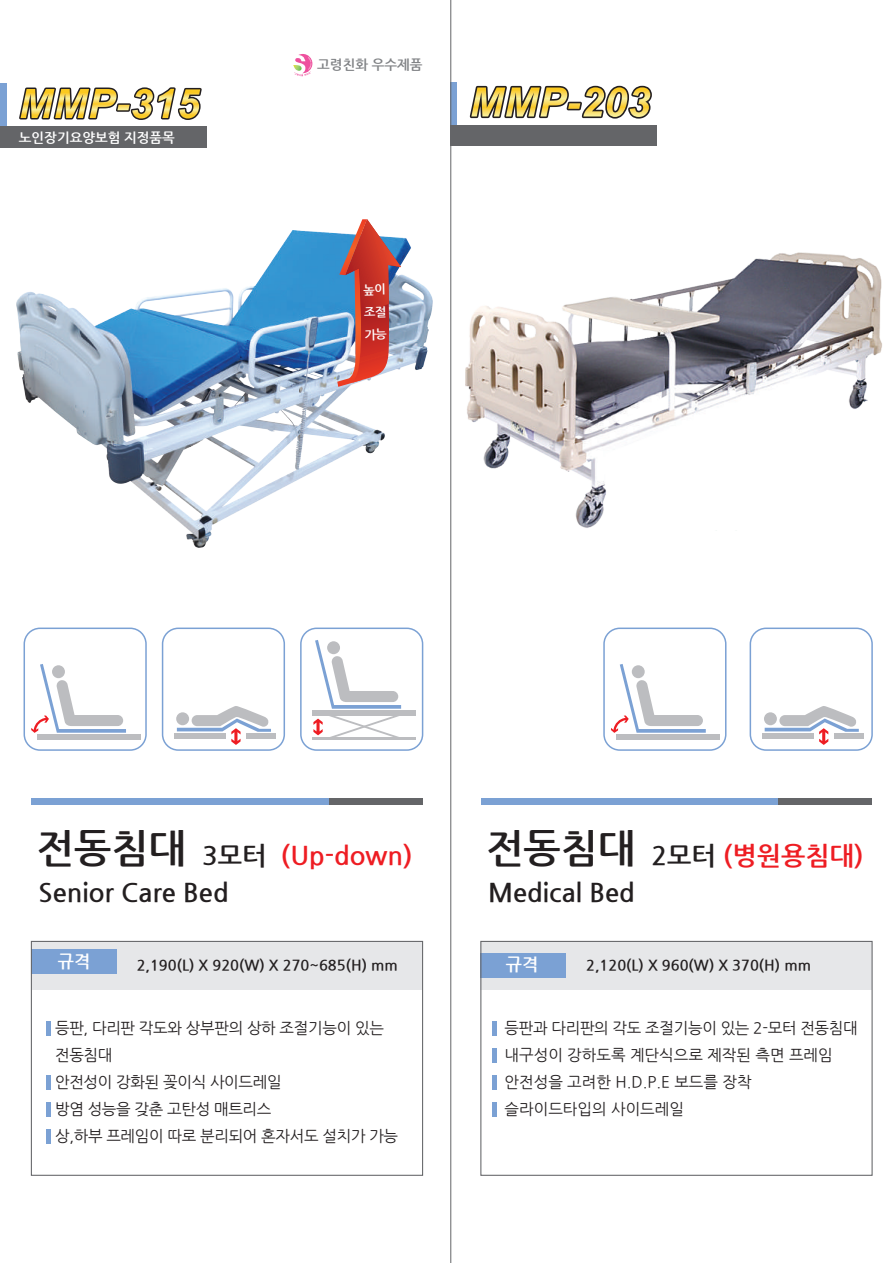
<style>
.page{position:relative;width:893px;height:1263px;background:#fff}
.page>*{position:absolute;margin:0;border:0;box-sizing:border-box;transform-origin:0 0}
.t1{font:700 25.8px "Nanum Gothic";color:#ee1d23}
.t2{font:700 25.8px "Nanum Gothic";color:#231f20}
.t3{font:700 17.25px "Nanum Gothic";color:#fff}
.t4{font:15.6px/27px "Nanum Gothic";letter-spacing:-.02em;color:#231f20}
.t5{font:15.6px/27px "Nanum Gothic";color:#231f20}
.t6{font:700 14.7px "Nanum Gothic";color:#231f20}
.t7{font:700 13.5px "Nanum Gothic";color:#fff}
.t8{font:700 13.5px "Nanum Gothic";color:#808285}
.t9{font:700 12.15px/22.5px "Nanum Gothic";color:#fff;text-align:justify}
.s1{font-size:39.75px;color:#231f20}
.s2{color:#231f20}
</style>
<div class="page">
<hr style="left:47px;top:1021px;width:4px;height:15px;background:#7ba1d4">
<hr style="left:47px;top:1075px;width:4px;height:15px;background:#7ba1d4">
<hr style="left:47px;top:1102px;width:4px;height:15px;background:#7ba1d4">
<hr style="left:47px;top:1129px;width:4px;height:15px;background:#7ba1d4">
<img style="left:466px;top:252px;width:416px;height:276px">
<div style="left:481px;top:941px;width:391px;height:49px;background:#e6e7e9"></div>
<div style="left:0;top:126px;width:206px;height:21px;background:#646568"></div>
<div style="left:451px;top:125px;width:206px;height:21px;background:#646568"></div>
<svg style="left:469px;top:85px;width:183px;height:34px"></svg>
<div style="left:451px;top:82px;width:6px;height:43px;background:#7ba1d4"></div>
<div style="left:31px;top:799px;width:298px;height:6px;background:#7ba1d4"></div>
<div style="left:329px;top:799px;width:94px;height:6px;background:#646568"></div>
<div style="left:481px;top:799px;width:297px;height:6px;background:#7ba1d4"></div>
<div style="left:778px;top:799px;width:94px;height:6px;background:#646568"></div>
<div style="left:31px;top:941px;width:392px;height:49px;background:#e6e7e9"></div>
<div style="left:481px;top:953px;width:85px;height:24px;background:#7ba1d4"></div>
<hr style="left:493px;top:1021px;width:4px;height:15px;background:#7ba1d4">
<hr style="left:493px;top:1048px;width:4px;height:15px;background:#7ba1d4">
<hr style="left:493px;top:1075px;width:4px;height:15px;background:#7ba1d4">
<hr style="left:493px;top:1102px;width:4px;height:14px;background:#7ba1d4">
<div style="left:480px;top:941px;width:393px;height:235px;border:1px solid #646568"></div>
<hr style="left:451px;top:0;width:1px;height:1263px;background:#646568">
<div style="left:24px;top:627px;width:123px;height:124px;border:2px solid #7ba1d4;border-radius:16px"></div>
<div style="left:37px;top:734px;width:103px;height:6px;background:#bcbdc0"></div>
<svg style="left:31px;top:664px;width:95px;height:69px"></svg>
<div style="left:162px;top:627px;width:123px;height:124px;border:2px solid #7ba1d4;border-radius:16px"></div>
<div style="left:174px;top:733px;width:52px;height:6px;background:#bcbdc0"></div>
<div style="left:246px;top:733px;width:30px;height:6px;background:#bcbdc0"></div>
<svg style="left:177px;top:706px;width:94px;height:39px"></svg>
<div style="left:176px;top:712px;width:13px;height:13px;background:#bcbdc0;border-radius:50%"></div>
<div style="left:300px;top:627px;width:123px;height:124px;border:2px solid #7ba1d4;border-radius:16px"></div>
<div style="left:312px;top:710px;width:103px;height:6px;background:#bcbdc0"></div>
<hr style="left:312px;top:738px;width:103px;height:2px;background:#bcbdc0">
<svg style="left:313px;top:640px;width:89px;height:98px"></svg>
<div style="left:603px;top:627px;width:123px;height:124px;border:2px solid #7ba1d4;border-radius:16px"></div>
<div style="left:617px;top:734px;width:103px;height:6px;background:#bcbdc0"></div>
<svg style="left:611px;top:664px;width:95px;height:69px"></svg>
<div style="left:750px;top:627px;width:123px;height:124px;border:2px solid #7ba1d4;border-radius:16px"></div>
<div style="left:762px;top:733px;width:52px;height:6px;background:#bcbdc0"></div>
<div style="left:834px;top:733px;width:29px;height:6px;background:#bcbdc0"></div>
<svg style="left:765px;top:706px;width:94px;height:39px"></svg>
<div style="left:764px;top:712px;width:13px;height:13px;background:#bcbdc0;border-radius:50%"></div>
<svg style="left:293px;top:54px;width:19px;height:22px"></svg>
<div style="left:0;top:84px;width:6px;height:42px;background:#7ba1d4"></div>
<svg style="left:19px;top:87px;width:183px;height:33px"></svg>
<div style="left:31px;top:949px;width:85px;height:25px;background:#7ba1d4"></div>
<div style="left:31px;top:941px;width:392px;height:235px;border:1px solid #646568"></div>
<img style="left:16px;top:231px;width:416px;height:316px">
<svg style="left:337px;top:219px;width:64px;height:168px;background:#b17880"></svg>
<p class="t7" style="left:19px;top:131px;width:158px">노인장기요양보험 지정품목</p>
<p class="t8" style="left:317px;top:58px;width:107px">고령친화 우수제품</p>
<p class="t9" style="left:363px;top:279px;width:24px;rotate:-1deg">높이 조절 가능</p>
<h1 class="t1" style="left:37px;top:843px;width:377px"><span class="s1">전동침대</span> <span class="s2">3모터</span> (Up-down)</h1>
<h1 class="t2" style="left:39px;top:880px;width:192px">Senior Care Bed</h1>
<h1 class="t1" style="left:486px;top:843px;width:379px"><span class="s1">전동침대</span> <span class="s2">2모터</span> (병원용침대)</h1>
<h1 class="t2" style="left:488px;top:880px;width:148px">Medical Bed</h1>
<p class="t3" style="left:58px;top:953px;width:34px">규격</p>
<p class="t6" style="left:137px;top:958px;width:263px">2,190(L) X 920(W) X 270~685(H) mm</p>
<p class="t3" style="left:506px;top:956px;width:34px">규격</p>
<p class="t6" style="left:586px;top:958px;width:226px">2,120(L) X 960(W) X 370(H) mm</p>
<p class="t4" style="left:55px;top:1015px;width:345px">등판, 다리판 각도와 상부판의 상하 조절기능이 있는 전동침대<br>안전성이 강화된 꽂이식 사이드레일<br>방염 성능을 갖춘 고탄성 매트리스<br>상,하부 프레임이 따로 분리되어 혼자서도 설치가 가능</p>
<p class="t5" style="left:505px;top:1015px;width:355px">등판과 다리판의 각도 조절기능이 있는 2-모터 전동침대 내구성이 강하도록 계단식으로 제작된 측면 프레임 안전성을 고려한 H.D.P.E 보드를 장착<br>슬라이드타입의 사이드레일</p>
</div>
